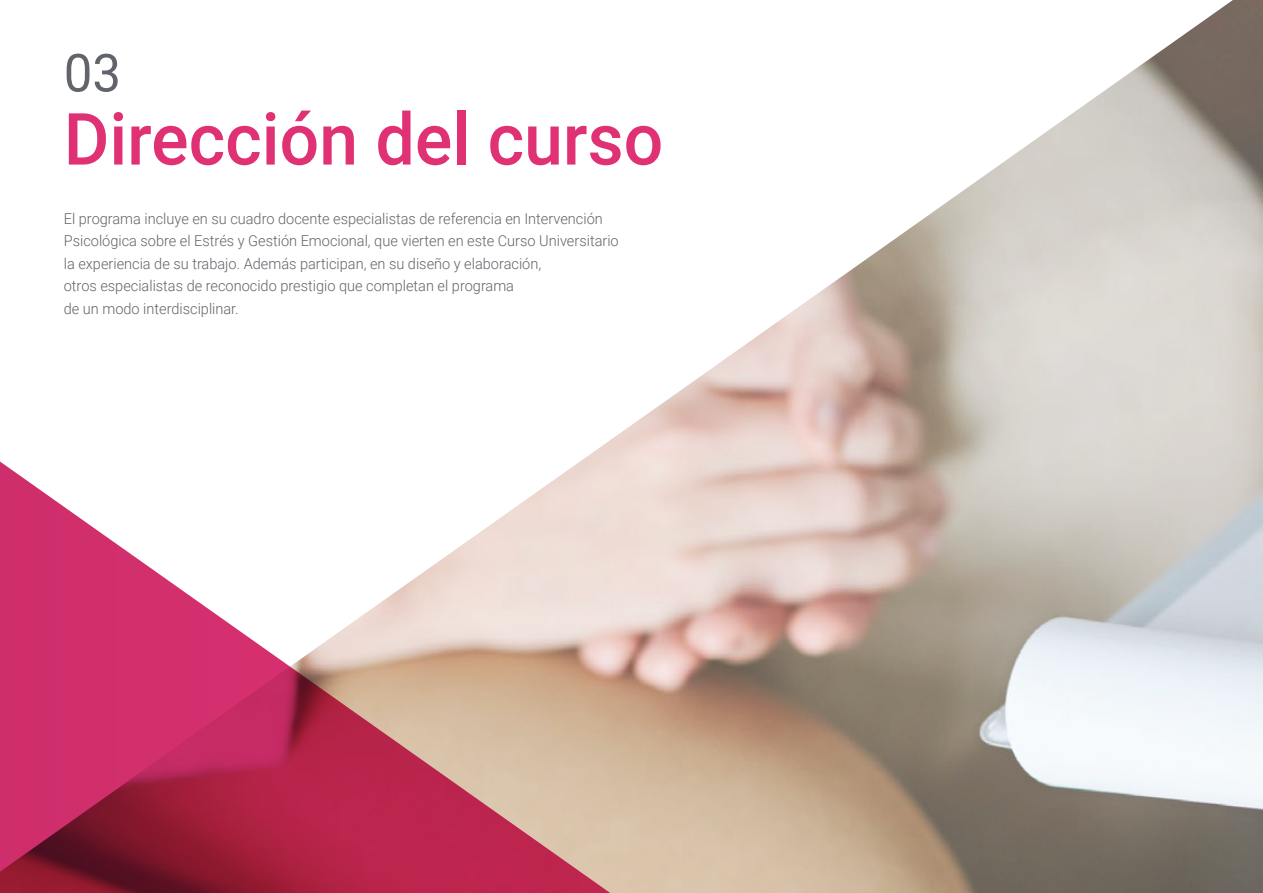
<style>
.page{position:relative;width:1263px;height:893px;background:#fff}
.page>*{position:absolute;margin:0;border:0;box-sizing:border-box;transform-origin:0 0}
.t1{font:500 72px "Roboto";color:#df3174}
.t2{font:52.5px "Roboto";color:#61646a}
.t3{font:300 15px/22.5px "Roboto";color:#61646a}
</style>
<div class="page">
<img style="left:602px;top:0;width:661px;height:893px">
<svg style="left:0;top:446px;width:640px;height:447px"></svg>
<h2 class="t2" style="left:64px;top:36px;width:59px">03</h2>
<h1 class="t1" style="left:64px;top:89px;width:601px">Dirección del curso</h1>
<p class="t3" style="left:64px;top:207px;width:556px">El programa incluye en su cuadro docente especialistas de referencia en Intervención Psicológica sobre el Estrés y Gestión Emocional, que vierten en este Curso Universitario la experiencia de su trabajo. Además participan, en su diseño y elaboración,<br>otros especialistas de reconocido prestigio que completan el programa<br>de un modo interdisciplinar.</p>
</div>
